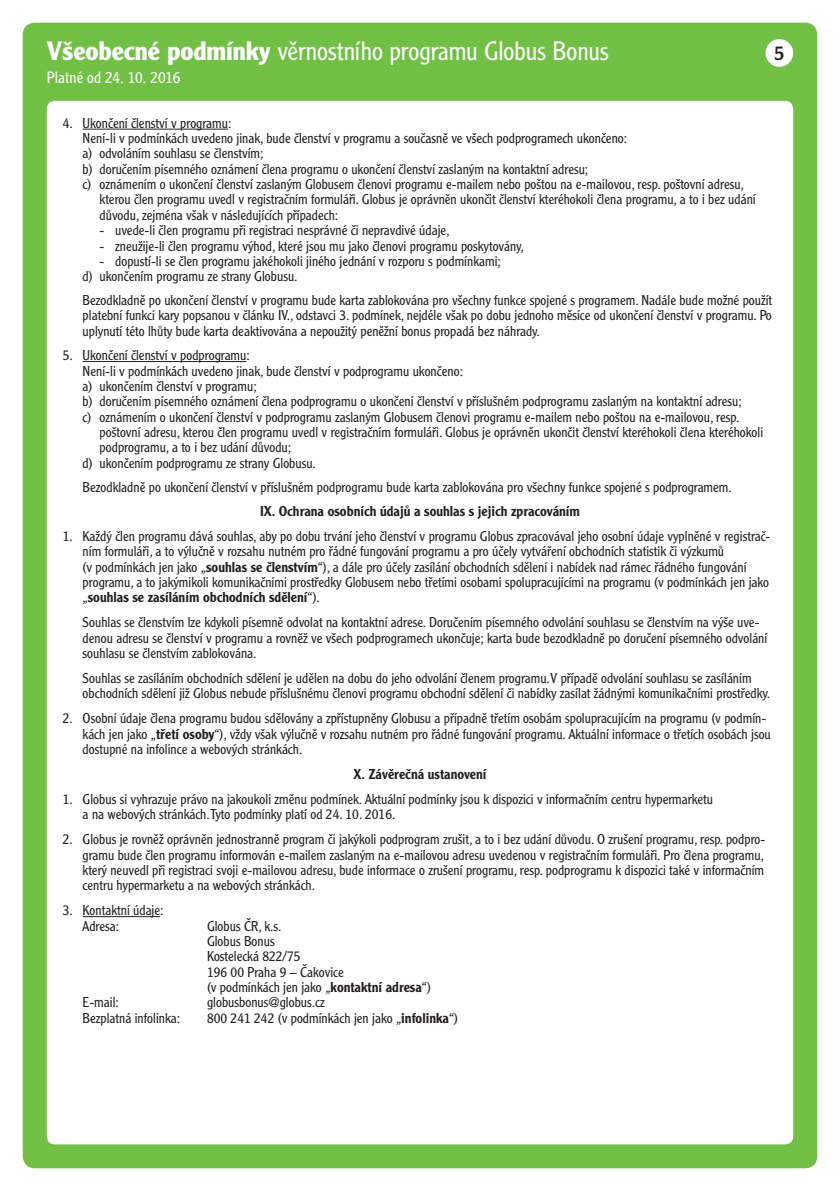
<style>
.page{position:relative;width:840px;height:1191px;background:#fff}
.page>*{position:absolute;margin:0;border:0;box-sizing:border-box;transform-origin:0 0}
.t1{font:300 26px "Clearface Gothic Pro";letter-spacing:-.005em;color:#fff}
.t2{font:19.8px "Clearface Gothic Pro";color:#231f20}
.t3{font:300 16px "Clearface Gothic Pro";color:#fff}
.t4{font:300 14px/15.4px "Clearface Gothic Pro";color:#231f20}
.t5{font:500 14px "Clearface Gothic Pro";color:#231f20}
.s1{font-weight:700}
.s2{font-weight:500}
</style>
<div class="page">
<div style="left:23px;top:23px;width:793px;height:1145px;background:#71bf44;border-radius:12px"></div>
<div style="left:47px;top:101px;width:745px;height:1043px;background:#fff;border-radius:8px"></div>
<div style="left:765px;top:39px;width:27px;height:28px;background:#fff;border-radius:50%"></div>
<hr style="left:83px;top:129px;width:145px;height:1px;background:#231f20">
<hr style="left:83px;top:361px;width:163px;height:1px;background:#231f20">
<hr style="left:83px;top:916px;width:77px;height:1px;background:#231f20">
<h1 class="t1" style="left:47px;top:35px;width:563px"><span class="s1">Všeobecné podmínky</span> věrnostního programu Globus Bonus</h1>
<p class="t3" style="left:47px;top:68px;width:135px">Platné od 24. 10. 2016</p>
<h2 class="t2" style="left:773px;top:40px;width:12px">5</h2>
<p class="t4" style="left:63px;top:115px;width:170px">4. Ukončení členství v programu:</p>
<p class="t4" style="left:83px;top:131px;width:545px">Není-li v podmínkách uvedeno jinak, bude členství v programu a současně ve všech podprogramech ukončeno:</p>
<p class="t4" style="left:83px;top:146px;width:182px">a) odvoláním souhlasu se členstvím;</p>
<p class="t4" style="left:83px;top:161px;width:507px">b) doručením písemného oznámení člena programu o ukončení členství zaslaným na kontaktní adresu;</p>
<p class="t4" style="left:83px;top:177px;width:662px">c) oznámením o ukončení členství zaslaným Globusem členovi programu e-mailem nebo poštou na e-mailovou, resp. poštovní adresu,</p>
<p class="t4" style="left:100px;top:192px;width:657px">kterou člen programu uvedl v registračním formuláři. Globus je oprávněn ukončit členství kteréhokoli člena programu, a to i bez udání</p>
<p class="t4" style="left:100px;top:207px;width:240px">důvodu, zejména však v následujících případech:</p>
<p class="t4" style="left:100px;top:223px;width:351px">- uvede-li člen programu při registraci nesprávné či nepravdivé údaje,</p>
<p class="t4" style="left:100px;top:238px;width:425px">- zneužije-li člen programu výhod, které jsou mu jako členovi programu poskytovány,</p>
<p class="t4" style="left:83px;top:253px;width:419px;text-indent:17px">- dopustí-li se člen programu jakéhokoli jiného jednání v rozporu s podmínkami; d) ukončením programu ze strany Globusu.</p>
<p class="t4" style="left:83px;top:293px;width:690px;text-align:justify">Bezodkladně po ukončení členství v programu bude karta zablokována pro všechny funkce spojené s programem. Nadále bude možné použít platební funkci kary popsanou v článku IV., odstavci 3. podmínek, nejdéle však po dobu jednoho měsíce od ukončení členství v programu. Po uplynutí této lhůty bude karta deaktivována a nepoužitý peněžní bonus propadá bez náhrady.</p>
<p class="t4" style="left:63px;top:348px;width:188px">5. Ukončení členství v podprogramu:</p>
<p class="t4" style="left:83px;top:363px;width:382px">Není-li v podmínkách uvedeno jinak, bude členství v podprogramu ukončeno:</p>
<p class="t4" style="left:83px;top:378px;width:175px">a) ukončením členství v programu;</p>
<p class="t4" style="left:83px;top:394px;width:660px">b) doručením písemného oznámení člena podprogramu o ukončení členství v příslušném podprogramu zaslaným na kontaktní adresu;</p>
<p class="t4" style="left:83px;top:409px;width:658px">c) oznámením o ukončení členství v podprogramu zaslaným Globusem členovi programu e-mailem nebo poštou na e-mailovou, resp.</p>
<p class="t4" style="left:100px;top:424px;width:664px">poštovní adresu, kterou člen programu uvedl v registračním formuláři. Globus je oprávněn ukončit členství kteréhokoli člena kteréhokoli</p>
<p class="t4" style="left:100px;top:440px;width:193px">podprogramu, a to i bez udání důvodu;</p>
<p class="t4" style="left:83px;top:455px;width:235px">d) ukončením podprogramu ze strany Globusu.</p>
<p class="t4" style="left:83px;top:480px;width:650px">Bezodkladně po ukončení členství v příslušném podprogramu bude karta zablokována pro všechny funkce spojené s podprogramem.</p>
<p class="t5" style="left:260px;top:503px;width:321px">IX. Ochrana osobních údajů a souhlas s jejich zpracováním</p>
<p class="t4" style="left:83px;top:528px;width:689px;text-indent:-20px">1. Každý člen programu dává souhlas, aby po dobu trvání jeho členství v programu Globus zpracovával jeho osobní údaje vyplněné v registrač&shy;ním formuláři, a to výlučně v rozsahu nutném pro řádné fungování programu a pro účely vytváření obchodních statistik či výzkumů<br>(v podmínkách jen jako „<span class="s2">souhlas se členstvím</span>“), a dále pro účely zasílání obchodních sdělení i nabídek nad rámec řádného fungování programu, a to jakýmikoli komunikačními prostředky Globusem nebo třetími osobami spolupracujícími na programu (v podmínkách jen jako „<span class="s2">souhlas se zasíláním obchodních sdělení</span>“).</p>
<p class="t4" style="left:83px;top:615px;width:685px">Souhlas se členstvím lze kdykoli písemně odvolat na kontaktní adrese. Doručením písemného odvolání souhlasu se členstvím na výše uve&shy;denou adresu se členství v programu a rovněž ve všech podprogramech ukončuje; karta bude bezodkladně po doručení písemného odvolání souhlasu se členstvím zablokována.</p>
<p class="t4" style="left:83px;top:670px;width:688px">Souhlas se zasíláním obchodních sdělení je udělen na dobu do jeho odvolání členem programu. V případě odvolání souhlasu se zasíláním obchodních sdělení již Globus nebude příslušnému členovi programu obchodní sdělení či nabídky zasílat žádnými komunikačními prostředky.</p>
<p class="t4" style="left:83px;top:711px;width:689px;text-indent:-20px">2. Osobní údaje člena programu budou sdělovány a zpřístupněny Globusu a případně třetím osobám spolupracujícím na programu (v podmín&shy;kách jen jako „<span class="s2">třetí osoby</span>“), vždy však výlučně v rozsahu nutném pro řádné fungování programu. Aktuální informace o třetích osobách jsou dostupné na infolince a webových stránkách.</p>
<p class="t5" style="left:353px;top:765px;width:134px">X. Závěrečná ustanovení</p>
<p class="t4" style="left:83px;top:791px;width:631px;text-indent:-20px">1. Globus si vyhrazuje právo na jakoukoli změnu podmínek. Aktuální podmínky jsou k dispozici v informačním centru hypermarketu a na webových stránkách. Tyto podmínky platí od 24. 10. 2016.</p>
<p class="t4" style="left:83px;top:832px;width:684px;text-align:justify;text-indent:-20px">2. Globus je rovněž oprávněn jednostranně program či jakýkoli podprogram zrušit, a to i bez udání důvodu. O zrušení programu, resp. podpro&shy;gramu bude člen programu informován e-mailem zaslaným na e-mailovou adresu uvedenou v registračním formuláři. Pro člena programu, který neuvedl při registraci svoji e-mailovou adresu, bude informace o zrušení programu, resp. podprogramu k dispozici také v informačním centru hypermarketu a na webových stránkách.</p>
<p class="t4" style="left:83px;top:903px;width:82px;text-indent:-20px">3. Kontaktní údaje:<br>Adresa:</p>
<p class="t4" style="left:207px;top:918px;width:225px">Globus ČR, k.s.<br>Globus Bonus<br>Kostelecká 822/75<br>196 00 Praha 9 – Čakovice<br>(v podmínkách jen jako „<span class="s2">kontaktní adresa</span>“)</p>
<p class="t4" style="left:83px;top:995px;width:38px">E-mail:</p>
<p class="t4" style="left:207px;top:995px;width:119px">globusbonus@globus.cz</p>
<p class="t4" style="left:83px;top:1010px;width:99px">Bezplatná infolinka:</p>
<p class="t4" style="left:207px;top:1010px;width:252px">800 241 242 (v podmínkách jen jako „<span class="s2">infolinka</span>“)</p>
</div>
